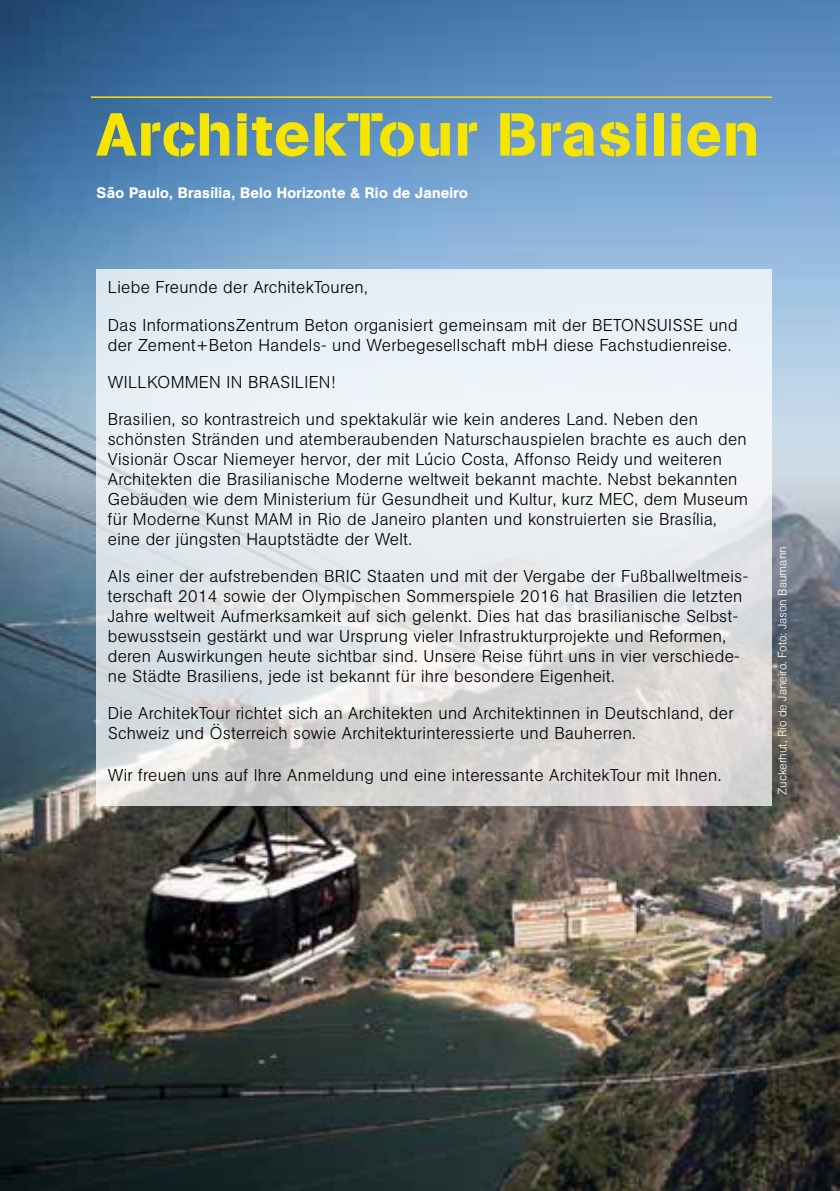
<style>
.page{position:relative;width:840px;height:1191px;background:#fff}
.page>*{position:absolute;margin:0;border:0;box-sizing:border-box;transform-origin:0 0}
.t1{font:60px "AG Book Std Stencil";letter-spacing:.02em;color:#f5e500}
.t2{font:300 17px/20px "AG Book Pro";letter-spacing:.02em;color:#000}
.t3{font:500 15px "AG Book Pro";letter-spacing:.02em;color:#fff}
.t4{font:300 12px "AG Book Pro";color:#fff}
</style>
<div class="page">
<img style="left:0;top:0;width:839px;height:1191px">
<hr style="left:91px;top:96px;width:680px;height:2px;background:#f5e500">
<svg style="left:96px;top:269px;width:675px;height:537px;fill:#e7edf1"></svg>
<h1 class="t1" style="left:96px;top:99px;width:664px">ArchitekTour Brasilien</h1>
<p class="t3" style="left:96px;top:183px;width:372px">São Paulo, Brasília, Belo Horizonte &amp; Rio de Janeiro</p>
<p class="t2" style="left:108px;top:269px;width:631px;line-height:37px">Liebe Freunde der ArchitekTouren,<br>Das InformationsZentrum Beton organisiert gemeinsam mit der BETONSUISSE und</p>
<p class="t2" style="left:108px;top:326px;width:624px;line-height:37px">der Zement+Beton Handels- und Werbegesellschaft mbH diese Fachstudienreise.<br>WILLKOMMEN IN BRASILIEN!<br>Brasilien, so kontrastreich und spektakulär wie kein anderes Land. Neben den</p>
<p class="t2" style="left:108px;top:428px;width:641px">schönsten Stränden und atemberaubenden Naturschauspielen brachte es auch den Visionär Oscar Niemeyer hervor, der mit Lúcio Costa, Affonso Reidy und weiteren Architekten die Brasilianische Moderne weltweit bekannt machte. Nebst bekannten Gebäuden wie dem Ministerium für Gesundheit und Kultur, kurz MEC, dem Museum für Moderne Kunst MAM in Rio de Janeiro planten und konstruierten sie Brasília, eine der jüngsten Hauptstädte der Welt.</p>
<p class="t2" style="left:108px;top:565px;width:641px">Als einer der aufstrebenden BRIC Staaten und mit der Vergabe der Fußballweltmeis&shy;terschaft 2014 sowie der Olympischen Sommerspiele 2016 hat Brasilien die letzten Jahre weltweit Aufmerksamkeit auf sich gelenkt. Dies hat das brasilianische Selbst&shy;bewusstsein gestärkt und war Ursprung vieler Infrastrukturprojekte und Reformen, deren Auswirkungen heute sichtbar sind. Unsere Reise führt uns in vier verschiede&shy;ne Städte Brasiliens, jede ist bekannt für ihre besondere Eigenheit.</p>
<p class="t2" style="left:108px;top:702px;width:626px">Die ArchitekTour richtet sich an Architekten und Architektinnen in Deutschland, der<br>Schweiz und Österreich sowie Architekturinteressierte und Bauherren.</p>
<p class="t2" style="left:108px;top:765px;width:614px">Wir freuen uns auf Ihre Anmeldung und eine interessante ArchitekTour mit Ihnen.</p>
<p class="t4" style="left:774px;top:794px;width:250px;rotate:-90deg">Zuckerhut, Rio de Janeiro. Foto: Jason Baumann</p>
</div>
